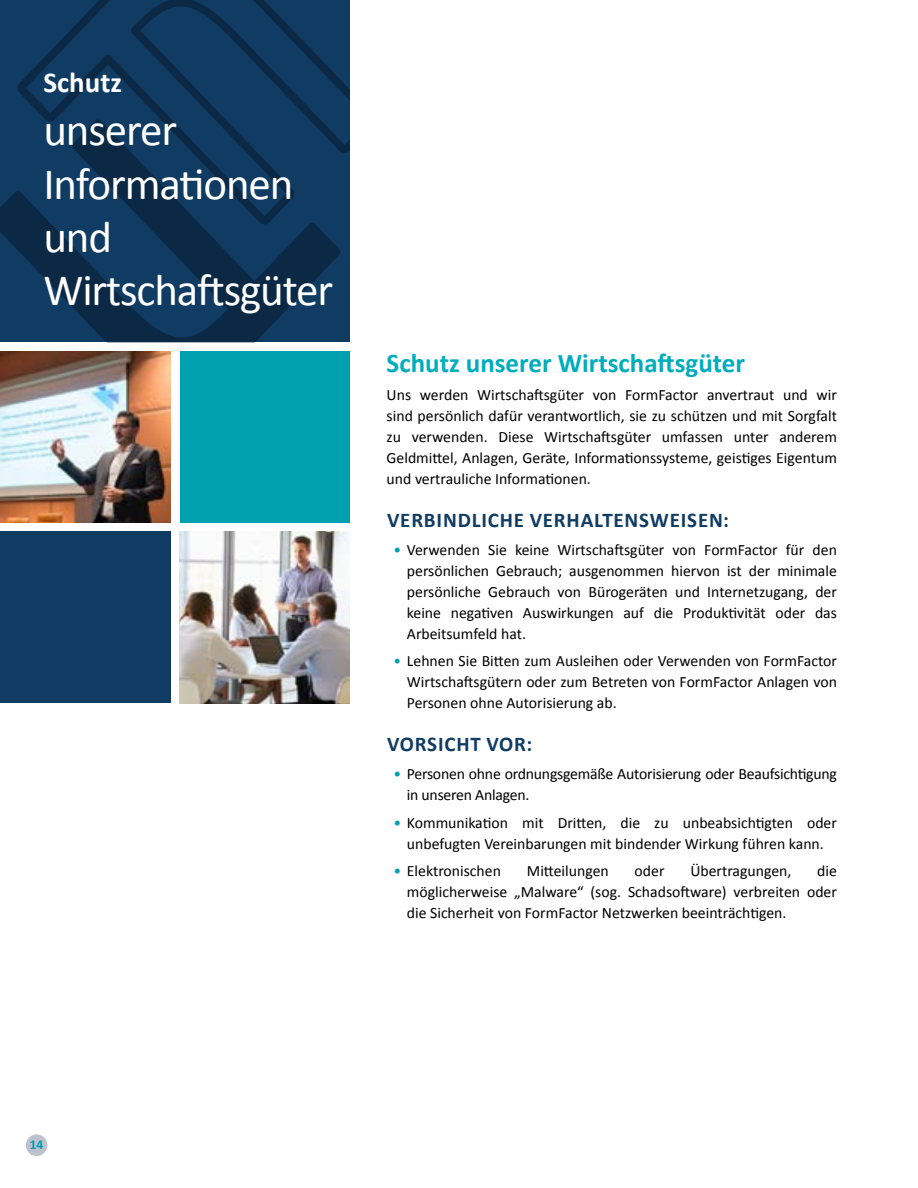
<style>
.page{position:relative;width:918px;height:1188px;background:#fff}
.page>*{position:absolute;margin:0;border:0;box-sizing:border-box;transform-origin:0 0}
.t1{font:45px/53.2px "Calibri";letter-spacing:-.025em;color:#fff}
.t2{font:700 28.95px "Calibri";color:#fff}
.t3{font:700 27px "Calibri";color:#00adbc}
.t4{font:700 21px "Calibri";letter-spacing:.04em;color:#103b62}
.t5{font:15.75px/21px "Calibri";color:#000;text-align:justify}
.t6{font:700 13.5px "Calibri";color:#00a0af}
.s1{color:#00a0af}
</style>
<div class="page">
<div style="left:26px;top:1134px;width:21px;height:22px;background:#bfc1ce;border-radius:50%"></div>
<div style="left:0;top:0;width:350px;height:342px;background:#103b62"></div>
<svg style="left:18px;top:0;width:332px;height:153px"></svg>
<svg style="left:0;top:119px;width:341px;height:223px"></svg>
<img style="left:0;top:351px;width:171px;height:172px">
<div style="left:180px;top:351px;width:170px;height:172px;background:#00a0af"></div>
<img style="left:180px;top:531px;width:170px;height:172px">
<div style="left:0;top:531px;width:171px;height:172px;background:#103b62"></div>
<h2 class="t2" style="left:43px;top:65px;width:80px">Schutz</h2>
<h1 class="t1" style="left:43px;top:104px;width:291px">unserer<br>Informationen und<br>Wirtschaftsgüter</h1>
<h3 class="t3" style="left:387px;top:347px;width:360px">Schutz unserer Wirtschaftsgüter</h3>
<p class="t5" style="left:387px;top:385px;width:452px">Uns werden Wirtschaftsgüter von FormFactor anvertraut und wir sind persönlich dafür verantwortlich, sie zu schützen und mit Sorgfalt zu verwenden. Diese Wirtschaftsgüter umfassen unter anderem Geldmittel, Anlagen, Geräte, Informationssysteme, geistiges Eigentum und vertrauliche Informationen.</p>
<h3 class="t4" style="left:387px;top:507px;width:344px">VERBINDLICHE VERHALTENSWEISEN:</h3>
<p class="t5" style="left:407px;top:539px;width:432px;text-indent:-13px"><span class="s1">•</span> Verwenden Sie keine Wirtschaftsgüter von FormFactor für den persönlichen Gebrauch; ausgenommen hiervon ist der minimale persönliche Gebrauch von Bürogeräten und Internetzugang, der keine negativen Auswirkungen auf die Produktivität oder das Arbeitsumfeld hat.</p>
<p class="t5" style="left:407px;top:651px;width:432px;text-indent:-13px"><span class="s1">•</span> Lehnen Sie Bitten zum Ausleihen oder Verwenden von FormFactor Wirtschaftsgütern oder zum Betreten von FormFactor Anlagen von Personen ohne Autorisierung ab.</p>
<h3 class="t4" style="left:387px;top:731px;width:147px">VORSICHT VOR:</h3>
<p class="t5" style="left:407px;top:763px;width:432px;text-indent:-13px"><span class="s1">•</span> Personen ohne ordnungsgemäße Autorisierung oder Beaufsichtigung in unseren Anlagen.</p>
<p class="t5" style="left:393px;top:812px;width:445px;text-align:center"><span class="s1">•</span> Kommunikation mit Dritten, die zu unbeabsichtigten oder unbefugten Vereinbarungen mit bindender Wirkung führen kann.</p>
<p class="t5" style="left:393px;top:861px;width:109px"><span class="s1">•</span> Elektronischen</p>
<p class="t5" style="left:527px;top:861px;width:83px">Mitteilungen</p>
<p class="t5" style="left:635px;top:861px;width:31px">oder</p>
<p class="t5" style="left:690px;top:861px;width:102px">Übertragungen,</p>
<p class="t5" style="left:407px;top:861px;width:432px;text-indent:410px">die möglicherweise „Malware“ (sog. Schadsoftware) verbreiten oder die Sicherheit von FormFactor Netzwerken beeinträchtigen.</p>
<p class="t6" style="left:30px;top:1136px;width:15px">14</p>
</div>
